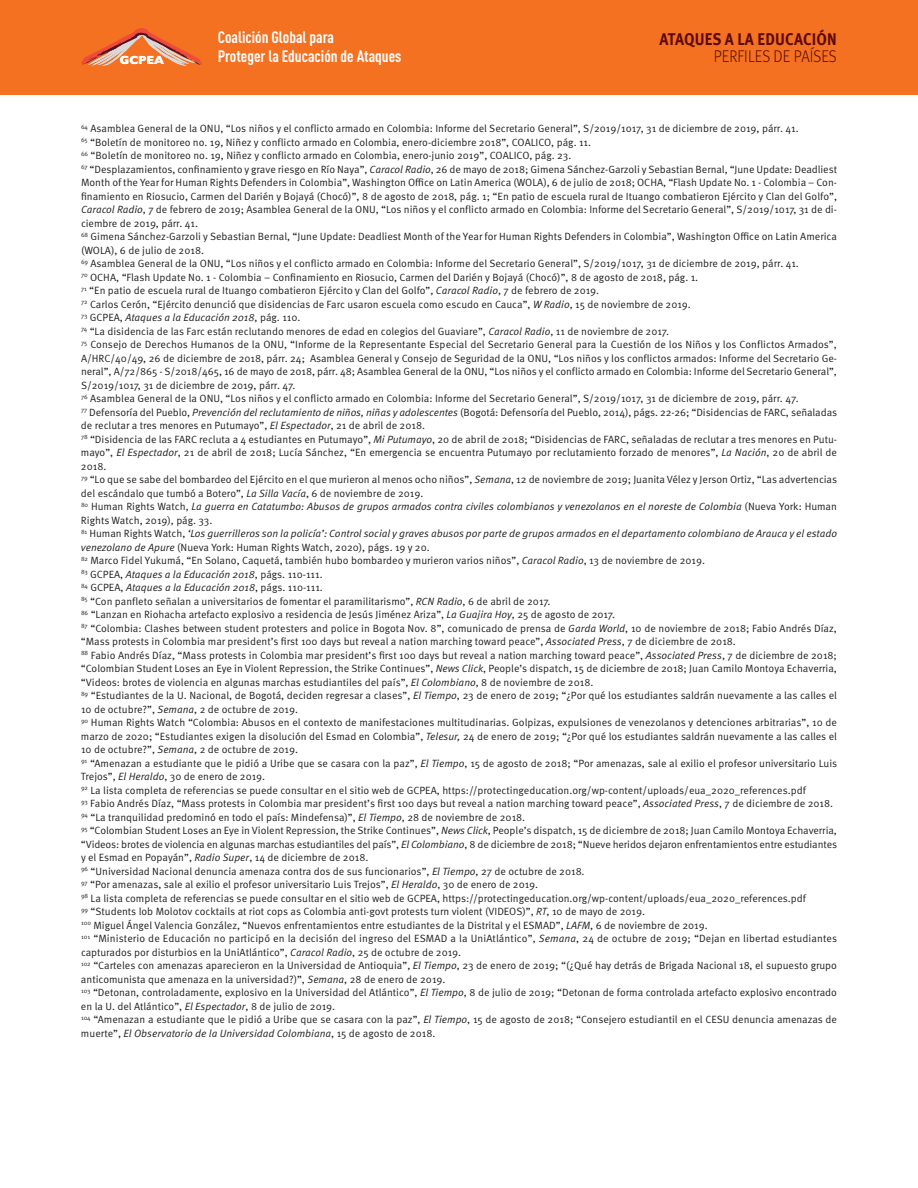
<style>
.page{position:relative;width:918px;height:1188px;background:#fff}
.page>*{position:absolute;margin:0;border:0;box-sizing:border-box;transform-origin:0 0}
.t1{font:700 16.95px "Meta Pro";letter-spacing:.01em;color:#5c090a;scale:.9 1}
.t2{font:300 16.95px "Meta Pro";letter-spacing:.01em;color:#5c090a;scale:.9 1}
.t3{font:700 16.35px/19.4px "DIN Cond";color:#fff}
.t4{font:700 11.85px "Gill Sans";color:#fff}
.t5{font:10.5px/13.5px "Meta Pro Norm";color:#231f20}
.t6{font:10.5px/13.5px "Meta Pro Norm Ita";color:#231f20}
.s1{font-family:"Meta Pro Norm Ita"}
.s2{font-family:"Meta Pro Norm"}
</style>
<div class="page">
<div style="left:0;top:0;width:918px;height:95px;background:#f37121"></div>
<svg style="left:81px;top:28px;width:121px;height:38px"></svg>
<h1 class="t1" style="left:659px;top:29px;width:199px">ATAQUES A LA EDUCACIÓN</h1>
<h2 class="t3" style="left:218px;top:29px;width:185px">Coalición Global para<br>Proteger la Educación de Ataques</h2>
<p class="t4" style="left:120px;top:56px;width:46px">GCPEA</p>
<h1 class="t2" style="left:714px;top:47px;width:138px">PERFILES DE PAÍSES</h1>
<p class="t5" style="left:81px;top:123px;width:758px"><sup>64</sup> Asamblea General de la ONU, “Los niños y el conflicto armado en Colombia: Informe del Secretario General”, S/2019/1017, 31 de diciembre de 2019, párr. 41.<br><sup>65</sup> “Boletín de monitoreo no. 19, Niñez y conflicto armado en Colombia, enero-diciembre 2018”, COALICO, pág. 11.<br><sup>66</sup> “Boletín de monitoreo no. 19, Niñez y conflicto armado en Colombia, enero-junio 2019”, COALICO, pág. 23.<br><sup>67</sup> “Desplazamientos, confinamiento y grave riesgo en Río Naya”, <span class="s1">Caracol Radio</span>, 26 de mayo de 2018; Gimena Sánchez-Garzoli y Sebastian Bernal, “June Update: Deadliest Month of the Year for Human Rights Defenders in Colombia”, Washington Office on Latin America (WOLA), 6 de julio de 2018; OCHA, “Flash Update No. 1 - Colombia – Con&shy;finamiento en Riosucio, Carmen del Darién y Bojayá (Chocó)”, 8 de agosto de 2018, pág. 1; “En patio de escuela rural de Ituango combatieron Ejército y Clan del Golfo”, <span class="s1">Caracol Radio</span>, 7 de febrero de 2019; Asamblea General de la ONU, “Los niños y el conflicto armado en Colombia: Informe del Secretario General”, S/2019/1017, 31 de di&shy;ciembre de 2019, párr. 41.<br><sup>68</sup> Gimena Sánchez-Garzoli y Sebastian Bernal, “June Update: Deadliest Month of the Year for Human Rights Defenders in Colombia”, Washington Office on Latin America (WOLA), 6 de julio de 2018.<br><sup>69</sup> Asamblea General de la ONU, “Los niños y el conflicto armado en Colombia: Informe del Secretario General”, S/2019/1017, 31 de diciembre de 2019, párr. 41.<br><sup>70</sup> OCHA, “Flash Update No. 1 - Colombia – Confinamiento en Riosucio, Carmen del Darién y Bojayá (Chocó)”, 8 de agosto de 2018, pág. 1.<br><sup>71</sup> “En patio de escuela rural de Ituango combatieron Ejército y Clan del Golfo”, <span class="s1">Caracol Radio</span>, 7 de febrero de 2019.<br><sup>72</sup> Carlos Cerón, “Ejército denunció que disidencias de Farc usaron escuela como escudo en Cauca”, <span class="s1">W Radio</span>, 15 de noviembre de 2019.</p>
<p class="t6" style="left:81px;top:312px;width:221px"><sup>73</sup> <span class="s2">GCPEA,</span> Ataques a la Educación 2018<span class="s2">, pág. 110.</span></p>
<p class="t5" style="left:81px;top:325px;width:758px"><sup>74</sup> “La disidencia de las Farc están reclutando menores de edad en colegios del Guaviare”, <span class="s1">Caracol Radio</span>, 11 de noviembre de 2017.<br><sup>75</sup> Consejo de Derechos Humanos de la ONU, “Informe de la Representante Especial del Secretario General para la Cuestión de los Niños y los Conflictos Armados”, A/HRC/40/49, 26 de diciembre de 2018, párr. 24; Asamblea General y Consejo de Seguridad de la ONU, “Los niños y los conflictos armados: Informe del Secretario Ge&shy;neral”, A/72/865 - S/2018/465, 16 de mayo de 2018, párr. 48; Asamblea General de la ONU, “Los niños y el conflicto armado en Colombia: Informe del Secretario General”, S/2019/1017, 31 de diciembre de 2019, párr. 47.<br><sup>76</sup> Asamblea General de la ONU, “Los niños y el conflicto armado en Colombia: Informe del Secretario General”, S/2019/1017, 31 de diciembre de 2019, párr. 47.<br><sup>77</sup> Defensoría del Pueblo, <span class="s1">Prevención del reclutamiento de niños, niñas y adolescentes</span> (Bogotá: Defensoría del Pueblo, 2014), págs. 22-26; “Disidencias de FARC, señaladas de reclutar a tres menores en Putumayo”, <span class="s1">El Espectador</span>, 21 de abril de 2018.<br><sup>78</sup> “Disidencia de las FARC recluta a 4 estudiantes en Putumayo”, <span class="s1">Mi Putumayo</span>, 20 de abril de 2018; “Disidencias de FARC, señaladas de reclutar a tres menores en Putu&shy;mayo”, <span class="s1">El Espectador</span>, 21 de abril de 2018; Lucía Sánchez, “En emergencia se encuentra Putumayo por reclutamiento forzado de menores”, <span class="s1">La Nación</span>, 20 de abril de 2018.<br><sup>79</sup> “Lo que se sabe del bombardeo del Ejército en el que murieron al menos ocho niños”, <span class="s1">Semana</span>, 12 de noviembre de 2019; Juanita Vélez y Jerson Ortiz, “Las advertencias del escándalo que tumbó a Botero”, <span class="s1">La Silla Vacía</span>, 6 de noviembre de 2019.</p>
<p class="t6" style="left:81px;top:501px;width:758px"><sup>80</sup> <span class="s2">Human Rights Watch,</span> La guerra en Catatumbo: Abusos de grupos armados contra civiles colombianos y venezolanos en el noreste de Colombia <span class="s2">(Nueva York: Human</span></p>
<p class="t5" style="left:81px;top:514px;width:133px">Rights Watch, 2019), pág. 33.</p>
<p class="t6" style="left:81px;top:528px;width:758px"><sup>81</sup> <span class="s2">Human Rights Watch,</span> ‘Los guerrilleros son la policía’: Control social y graves abusos por parte de grupos armados en el departamento colombiano de Arauca y el estado</p>
<p class="t5" style="left:81px;top:541px;width:626px"><span class="s1">venezolano de Apure</span> (Nueva York: Human Rights Watch, 2020), págs. 19 y 20.<br><sup>82</sup> Marco Fidel Yukumá, “En Solano, Caquetá, también hubo bombardeo y murieron varios niños”, <span class="s1">Caracol Radio</span>, 13 de noviembre de 2019.</p>
<p class="t6" style="left:81px;top:568px;width:243px"><sup>83</sup> <span class="s2">GCPEA,</span> Ataques a la Educación 2018<span class="s2">, págs. 110-111.<br></span><sup>84</sup> <span class="s2">GCPEA,</span> Ataques a la Educación 2018<span class="s2">, págs. 110-111.</span></p>
<p class="t5" style="left:81px;top:595px;width:758px"><sup>85</sup> “Con panfleto señalan a universitarios de fomentar el paramilitarismo”, <span class="s1">RCN Radio</span>, 6 de abril de 2017.<br><sup>86</sup> “Lanzan en Riohacha artefacto explosivo a residencia de Jesús Jiménez Ariza”, <span class="s1">La Guajira Hoy</span>, 25 de agosto de 2017.<br><sup>87</sup> “Colombia: Clashes between student protesters and police in Bogota Nov. 8”, comunicado de prensa de <span class="s1">Garda World</span>, 10 de noviembre de 2018; Fabio Andrés Díaz, “Mass protests in Colombia mar president’s first 100 days but reveal a nation marching toward peace”, <span class="s1">Associated Press</span>, 7 de diciembre de 2018.<br><sup>88</sup> Fabio Andrés Díaz, “Mass protests in Colombia mar president’s first 100 days but reveal a nation marching toward peace”, <span class="s1">Associated Press</span>, 7 de diciembre de 2018; “Colombian Student Loses an Eye in Violent Repression, the Strike Continues”, <span class="s1">News Click</span>, People’s dispatch, 15 de diciembre de 2018; Juan Camilo Montoya Echaverria, “Videos: brotes de violencia en algunas marchas estudiantiles del país”, <span class="s1">El Colombiano</span>, 8 de noviembre de 2018.<br><sup>89</sup> “Estudiantes de la U. Nacional, de Bogotá, deciden regresar a clases”, <span class="s1">El Tiempo</span>, 23 de enero de 2019; “¿Por qué los estudiantes saldrán nuevamente a las calles el 10 de octubre?”, <span class="s1">Semana</span>, 2 de octubre de 2019.<br><sup>90</sup> Human Rights Watch “Colombia: Abusos en el contexto de manifestaciones multitudinarias. Golpizas, expulsiones de venezolanos y detenciones arbitrarias”, 10 de marzo de 2020; “Estudiantes exigen la disolución del Esmad en Colombia”, <span class="s1">Telesur,</span> 24 de enero de 2019; “¿Por qué los estudiantes saldrán nuevamente a las calles el 10 de octubre?”, <span class="s1">Semana</span>, 2 de octubre de 2019.<br><sup>91</sup> “Amenazan a estudiante que le pidió a Uribe que se casara con la paz”, <span class="s1">El Tiempo</span>, 15 de agosto de 2018; “Por amenazas, sale al exilio el profesor universitario Luis Trejos”, <span class="s1">El Heraldo</span>, 30 de enero de 2019.<br><sup>92</sup> La lista completa de referencias se puede consultar en el sitio web de GCPEA, https://protectingeducation.org/wp-content/uploads/eua_2020_references.pdf<br><sup>93</sup> Fabio Andrés Díaz, “Mass protests in Colombia mar president’s first 100 days but reveal a nation marching toward peace”, <span class="s1">Associated Press</span>, 7 de diciembre de 2018.<br><sup>94</sup> “La tranquilidad predominó en todo el país: Mindefensa)”, <span class="s1">El Tiempo</span>, 28 de noviembre de 2018.<br><sup>95</sup> “Colombian Student Loses an Eye in Violent Repression, the Strike Continues”, <span class="s1">News Click</span>, People’s dispatch, 15 de diciembre de 2018; Juan Camilo Montoya Echaverria, “Videos: brotes de violencia en algunas marchas estudiantiles del país”, <span class="s1">El Colombiano</span>, 8 de diciembre de 2018; “Nueve heridos dejaron enfrentamientos entre estudiantes y el Esmad en Popayán”, <span class="s1">Radio Super</span>, 14 de diciembre de 2018.<br><sup>96</sup> “Universidad Nacional denuncia amenaza contra dos de sus funcionarios”, <span class="s1">El Tiempo</span>, 27 de octubre de 2018.<br><sup>97</sup> “Por amenazas, sale al exilio el profesor universitario Luis Trejos”, <span class="s1">El Heraldo</span>, 30 de enero de 2019.<br><sup>98</sup> La lista completa de referencias se puede consultar en el sitio web de GCPEA, https://protectingeducation.org/wp-content/uploads/eua_2020_references.pdf<br><sup>99</sup> “Students lob Molotov cocktails at riot cops as Colombia anti-govt protests turn violent (VIDEOS)”, <span class="s1">RT</span>, 10 de mayo de 2019.<br><sup>100</sup> Miguel Ángel Valencia González, “Nuevos enfrentamientos entre estudiantes de la Distrital y el ESMAD”, <span class="s1">LAFM</span>, 6 de noviembre de 2019.<br><sup>101</sup> “Ministerio de Educación no participó en la decisión del ingreso del ESMAD a la UniAtlántico”, <span class="s1">Semana</span>, 24 de octubre de 2019; “Dejan en libertad estudiantes capturados por disturbios en la UniAtlántico”, <span class="s1">Caracol Radio</span>, 25 de octubre de 2019.<br><sup>102</sup> “Carteles con amenazas aparecieron en la Universidad de Antioquia”, <span class="s1">El Tiempo</span>, 23 de enero de 2019; “(¿Qué hay detrás de Brigada Nacional 18, el supuesto grupo anticomunista que amenaza en la universidad?)”, <span class="s1">Semana</span>, 28 de enero de 2019.<br><sup>103</sup> “Detonan, controladamente, explosivo en la Universidad del Atlántico”, <span class="s1">El Tiempo</span>, 8 de julio de 2019; “Detonan de forma controlada artefacto explosivo encontrado en la U. del Atlántico”, <span class="s1">El Espectador</span>, 8 de julio de 2019.<br><sup>104</sup> “Amenazan a estudiante que le pidió a Uribe que se casara con la paz”, <span class="s1">El Tiempo</span>, 15 de agosto de 2018; “Consejero estudiantil en el CESU denuncia amenazas de</p>
<p class="t6" style="left:81px;top:1027px;width:356px"><span class="s2">muerte”,</span> El Observatorio de la Universidad Colombiana<span class="s2">, 15 de agosto de 2018.</span></p>
</div>
